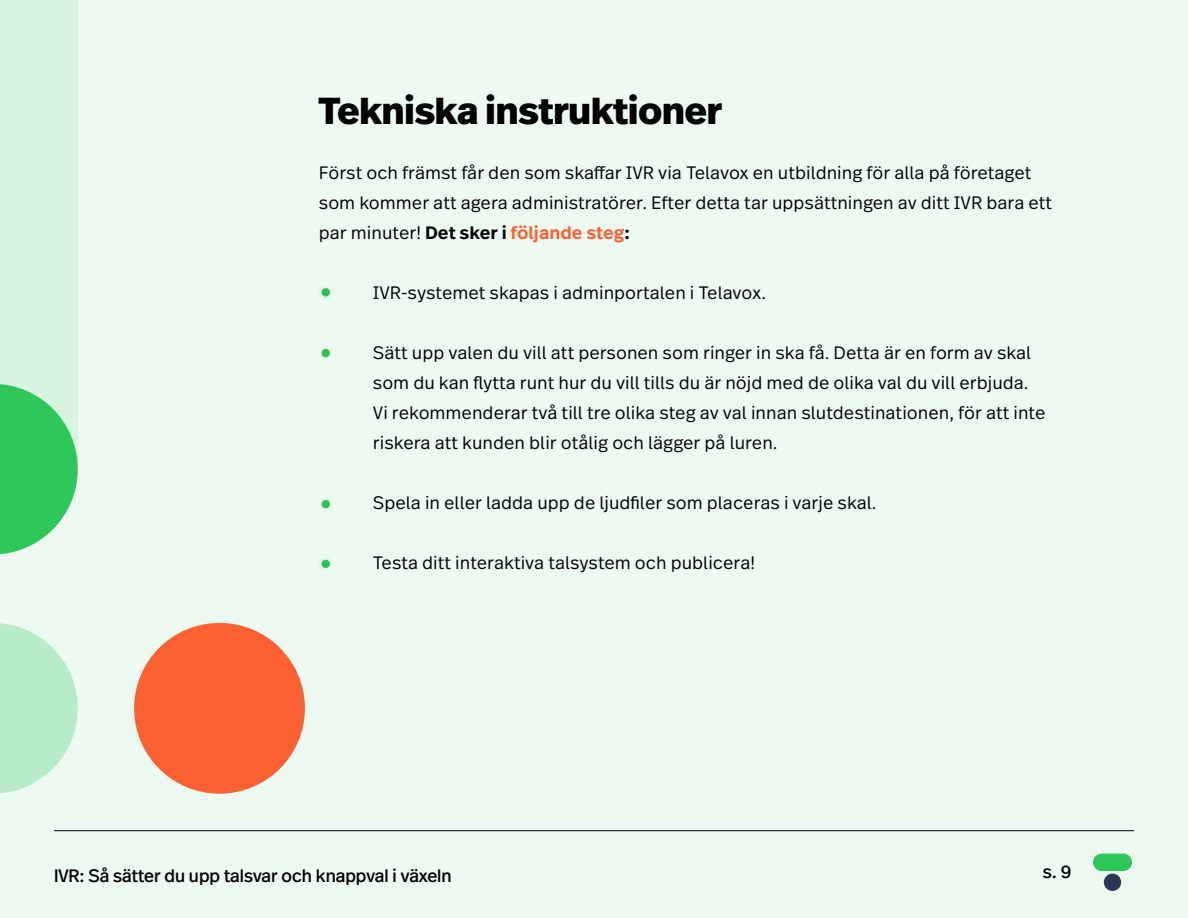
<style>
.page{position:relative;width:1188px;height:918px;background:#edfaf1}
.page>*{position:absolute;margin:0;border:0;box-sizing:border-box;transform-origin:0 0}
.t1{font:800 37.5px "Real Head Pro";color:#000}
.t2{font:300 18px/30px "Real Text Pro";color:#020203}
.t3{font:18px "Real Head Pro";color:#000}
.s1{font-weight:600}
.s2{font-weight:600;color:#fd6234}
</style>
<div class="page">
<div style="left:0;top:0;width:78px;height:472px;background:#d8f4e0"></div>
<div style="left:134px;top:623px;width:171px;height:171px;background:#fc6133;border-radius:50%"></div>
<svg style="left:0;top:623px;width:78px;height:171px"></svg>
<svg style="left:0;top:384px;width:78px;height:171px"></svg>
<hr style="left:54px;top:830px;width:1080px;height:1px;background:#000">
<div style="left:1104px;top:874px;width:17px;height:17px;background:#2c3551;border-radius:50%"></div>
<div style="left:1093px;top:854px;width:39px;height:17px;background:#2dc659;border-radius:9px"></div>
<svg style="left:319px;top:557px;width:14px;height:14px"></svg>
<svg style="left:319px;top:497px;width:14px;height:14px"></svg>
<svg style="left:319px;top:346px;width:14px;height:14px"></svg>
<svg style="left:319px;top:286px;width:14px;height:13px"></svg>
<div style="left:322px;top:560px;width:8px;height:8px;background:#2dc259;border-radius:50%"></div>
<div style="left:322px;top:500px;width:8px;height:8px;background:#2dc259;border-radius:50%"></div>
<div style="left:322px;top:349px;width:8px;height:8px;background:#2dc259;border-radius:50%"></div>
<div style="left:322px;top:288px;width:8px;height:8px;background:#2dc259;border-radius:50%"></div>
<h1 class="t1" style="left:319px;top:83px;width:405px">Tekniska instruktioner</h1>
<p class="t2" style="left:319px;top:157px;width:735px">Först och främst får den som skaffar IVR via Telavox en utbildning för alla på företaget som kommer att agera administratörer. Efter detta tar uppsättningen av ditt IVR bara ett par minuter! <span class="s1">Det sker i</span> <span class="s2">följande steg</span><span class="s1">:</span></p>
<p class="t2" style="left:373px;top:277px;width:395px">IVR-systemet skapas i adminportalen i Telavox.</p>
<p class="t2" style="left:373px;top:337px;width:674px">Sätt upp valen du vill att personen som ringer in ska få. Detta är en form av skal som du kan flytta runt hur du vill tills du är nöjd med de olika val du vill erbjuda.<br>Vi rekommenderar två till tre olika steg av val innan slutdestinationen, för att inte riskera att kunden blir otålig och lägger på luren.</p>
<p class="t2" style="left:373px;top:487px;width:505px">Spela in eller ladda upp de ljudfiler som placeras i varje skal.</p>
<p class="t2" style="left:373px;top:547px;width:384px">Testa ditt interaktiva talsystem och publicera!</p>
<p class="t3" style="left:54px;top:864px;width:399px">IVR: Så sätter du upp talsvar och knappval i växeln</p>
<p class="t3" style="left:1043px;top:859px;width:30px">s. 9</p>
</div>
